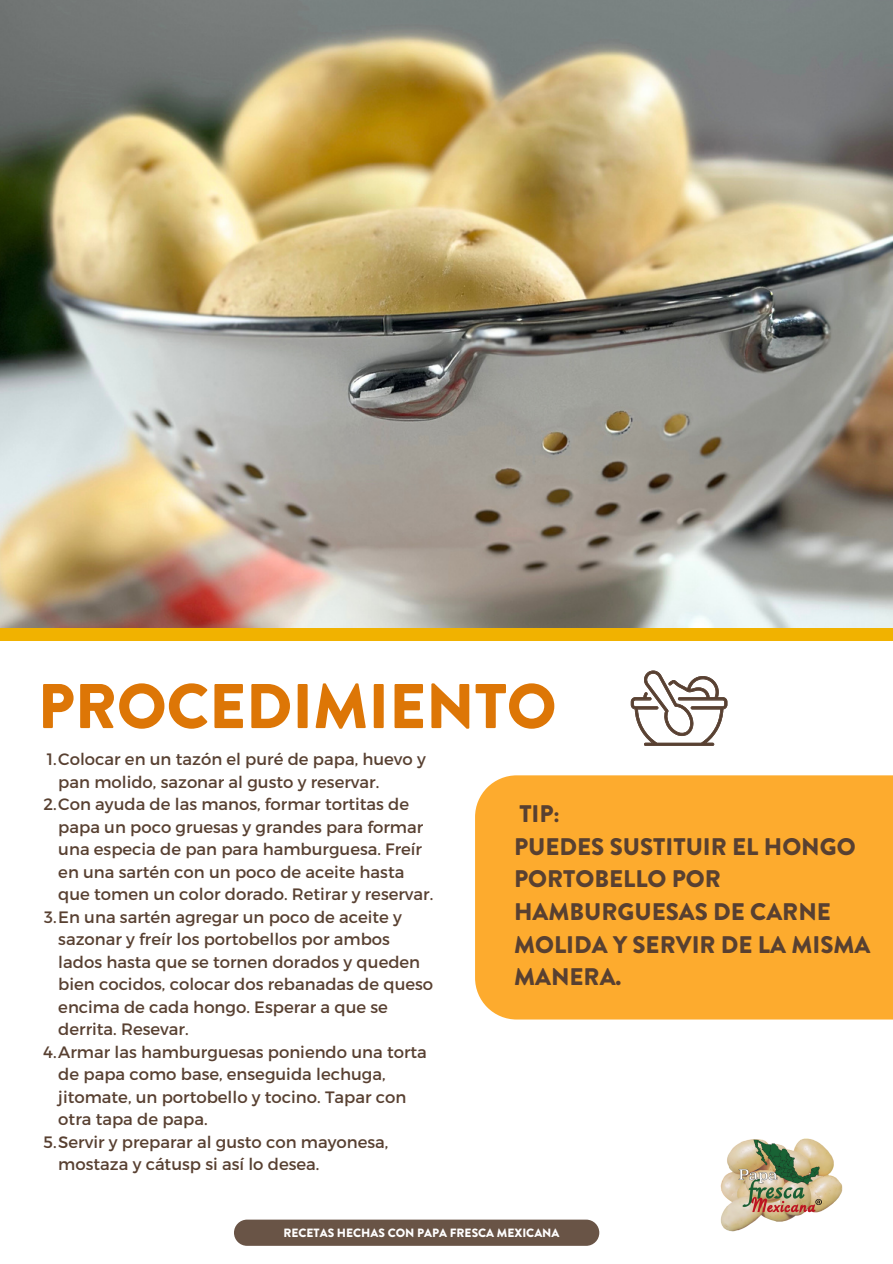
<style>
.page{position:relative;width:893px;height:1264px;background:#fff}
.page>*{position:absolute;margin:0;border:0;box-sizing:border-box;transform-origin:0 0}
.t1{font:900 63px "Brandon Grotesque";color:#dd7606}
.t2{font:900 24px/32.5px "Brandon Grotesque";color:#584031}
.t3{font:16.5px/22.5px "Montserrat";color:#584031}
.t4{font:900 12px "Brandon Grotesque";color:#fff}
</style>
<div class="page">
<div style="left:475px;top:775px;width:417px;height:244px;background:#fdab2e"></div>
<div style="left:0;top:628px;width:892px;height:12px;background:#f1b200"></div>
<img style="left:720px;top:1138px;width:122px;height:94px">
<div style="left:234px;top:1219px;width:365px;height:26px;background:#695446;border-radius:13px"></div>
<img style="left:0;top:0;width:892px;height:628px">
<svg style="left:630px;top:670px;width:97px;height:76px"></svg>
<p class="t1" style="left:38px;top:662px;width:520px">PROCEDIMIENTO</p>
<p class="t3" style="left:58px;top:747px;width:369px;text-indent:-12px">1.Colocar en un tazón el puré de papa, huevo y pan molido, sazonar al gusto y reservar.</p>
<p class="t3" style="left:58px;top:792px;width:376px;text-indent:-15px">2.Con ayuda de las manos, formar tortitas de papa un poco gruesas y grandes para formar una especia de pan para hamburguesa. Freír en una sartén con un poco de aceite hasta que tomen un color dorado. Retirar y reservar.</p>
<p class="t3" style="left:58px;top:904px;width:376px;text-indent:-14px">3.En una sartén agregar un poco de aceite y sazonar y freír los portobellos por ambos lados hasta que se tornen dorados y queden bien cocidos, colocar dos rebanadas de queso encima de cada hongo. Esperar a que se derrita. Resevar.</p>
<p class="t3" style="left:58px;top:1039px;width:370px;text-indent:-15px">4.Armar las hamburguesas poniendo una torta de papa como base, enseguida lechuga, jitomate, un portobello y tocino. Tapar con otra tapa de papa.</p>
<p class="t3" style="left:58px;top:1129px;width:331px;text-indent:-15px">5.Servir y preparar al gusto con mayonesa, mostaza y cátusp si así lo desea.</p>
<p class="t2" style="left:519px;top:797px;width:42px">TIP:</p>
<p class="t2" style="left:514px;top:830px;width:358px">PUEDES SUSTITUIR EL HONGO<br>PORTOBELLO POR<br>HAMBURGUESAS DE CARNE<br>MOLIDA Y SERVIR DE LA MISMA<br>MANERA.</p>
<p class="t4" style="left:283px;top:1224px;width:277px">RECETAS HECHAS CON PAPA FRESCA MEXICANA</p>
</div>
